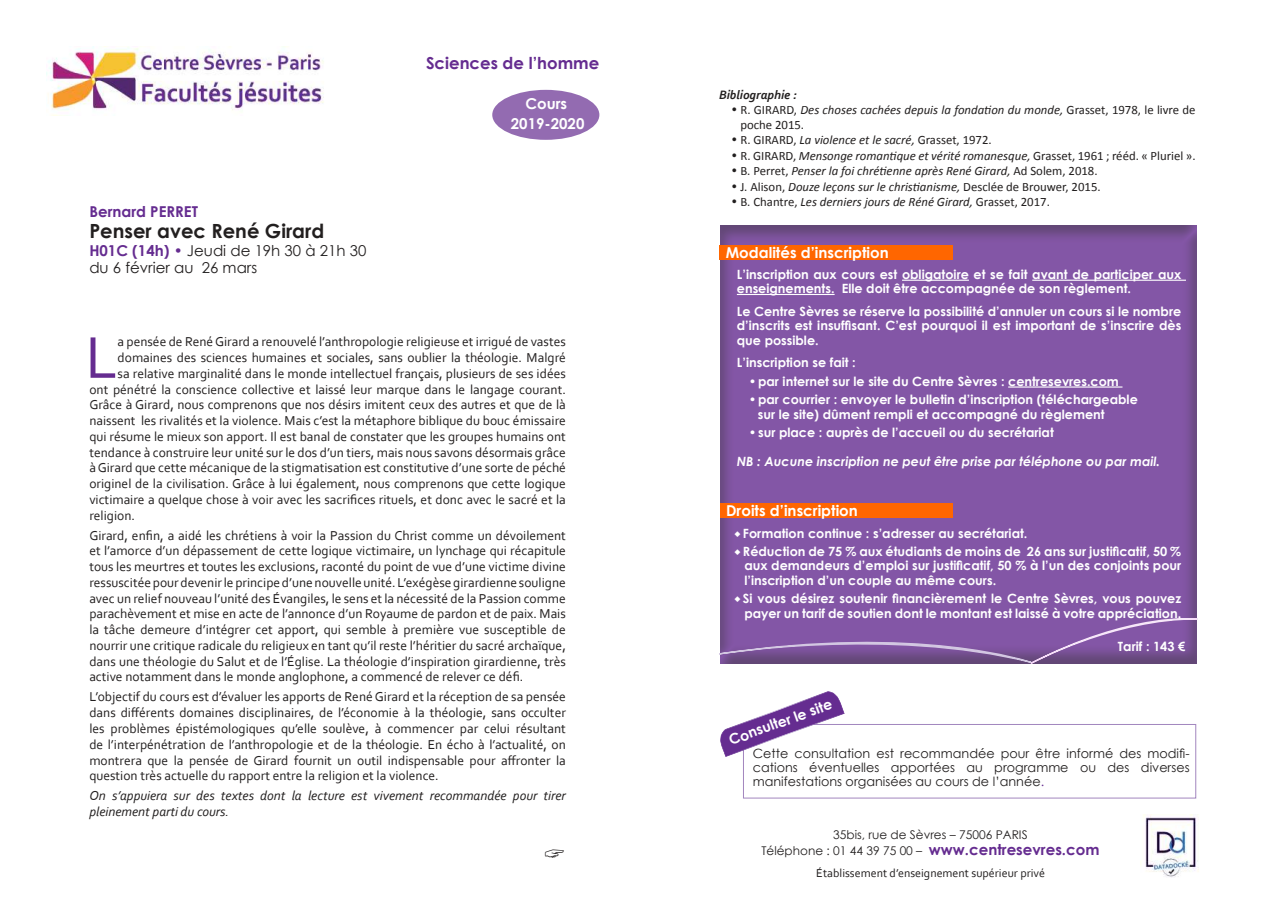
<style>
.page{position:relative;width:1285px;height:919px;background:#fff}
.page>*{position:absolute;margin:0;border:0;box-sizing:border-box;transform-origin:0 0}
.t1{font:61.65px "Corbel";color:#652c90}
.t2{font:700 19.5px "Century Gothic";color:#221f1f}
.t3{font:700 16.5px "Century Gothic";color:#652c90}
.t4{font:700 15px/20px "Century Gothic";color:#fff;text-align:center}
.t5{font:15px/17.2px "Century Gothic";color:#221f1f}
.t6{font:700 15px "Century Gothic";color:#652c90}
.t7{font:700 14.25px "Century Gothic";color:#fff}
.t8{font:13.5px/15.8px "Corbel";color:#221f1f;text-align:justify}
.t9{font:italic 13.5px/15.8px "Corbel";color:#221f1f}
.t10{font:700 12.75px/14.2px "Century Gothic";color:#fff}
.t11{font:italic 12.75px/15.6px "Calibri";color:#221f1f}
.t12{font:12.75px/14.2px "Century Gothic";color:#221f1f;text-align:justify}
.t13{font:12.75px/14.2px "Calibri";color:#221f1f}
.t14{font:italic 700 12.75px "Century Gothic";color:#fff}
.t15{font:italic 700 12.75px "Corbel";color:#221f1f}
.t16{font:12px/16.5px "Century Gothic";color:#221f1f;text-align:center}
.t17{font:12px "Corbel";color:#221f1f}
.s1{font-weight:700;color:#652c90}
.s2{font-style:italic}
.s3{font-style:normal}
.s4{color:#652c90}
.s5{font-weight:700;font-size:15px;color:#652c90}
</style>
<div class="page">
<div style="left:492px;top:90px;width:107px;height:50px;background:#936bb1;border-radius:50%"></div>
<div style="left:743px;top:724px;width:452px;height:74px;border:1px solid #a286be"></div>
<svg style="left:720px;top:691px;width:124px;height:65px"></svg>
<svg style="left:720px;top:225px;width:477px;height:386px;background:#8155a3"></svg>
<div style="left:720px;top:503px;width:232px;height:15px;background:#f60"></div>
<hr style="left:901px;top:279px;width:67px;height:2px;background:#fff">
<hr style="left:1032px;top:279px;width:153px;height:2px;background:#fff">
<hr style="left:736px;top:294px;width:98px;height:1px;background:#fff">
<hr style="left:1007px;top:386px;width:115px;height:1px;background:#fff">
<div style="left:719px;top:245px;width:233px;height:15px;background:#f60"></div>
<svg style="left:719px;top:611px;width:479px;height:53px;background:#81599f"></svg>
<img style="left:1140px;top:814px;width:59px;height:64px">
<img style="left:48px;top:46px;width:276px;height:69px">
<svg style="left:734px;top:531px;width:6px;height:5px"></svg>
<svg style="left:734px;top:549px;width:6px;height:6px"></svg>
<svg style="left:734px;top:596px;width:6px;height:6px"></svg>
<p class="t3" style="left:426px;top:56px;width:175px">Sciences de l’homme</p>
<p class="t6" style="left:89px;top:204px;width:110px">Bernard PERRET</p>
<h2 class="t2" style="left:89px;top:222px;width:236px">Penser avec René Girard</h2>
<p class="t5" style="left:89px;top:243px;width:278px"><span class="s1">H01C (14h) •</span> Jeudi de 19h 30 à 21h 30 du 6 février au 26 mars</p>
<p class="t4" style="left:511px;top:94px;width:75px">Cours<br>2019-2020</p>
<h1 class="t1" style="left:85px;top:328px;width:34px">L</h1>
<p class="t8" style="left:117px;top:334px;width:450px">a pensée de René Girard a renouvelé l’anthropologie religieuse et irrigué de vastes</p>
<p class="t8" style="left:117px;top:350px;width:450px">domaines des sciences humaines et sociales, sans oublier la théologie. Malgré</p>
<p class="t8" style="left:117px;top:366px;width:450px">sa relative marginalité dans le monde intellectuel français, plusieurs de ses idées</p>
<p class="t8" style="left:89px;top:382px;width:478px">ont pénétré la conscience collective et laissé leur marque dans le langage courant.</p>
<p class="t8" style="left:89px;top:397px;width:478px">Grâce à Girard, nous comprenons que nos désirs imitent ceux des autres et que de là</p>
<p class="t8" style="left:89px;top:413px;width:478px">naissent les rivalités et la violence. Mais c’est la métaphore biblique du bouc émissaire</p>
<p class="t8" style="left:89px;top:429px;width:478px">qui résume le mieux son apport. Il est banal de constater que les groupes humains ont</p>
<p class="t8" style="left:89px;top:445px;width:478px">tendance à construire leur unité sur le dos d’un tiers, mais nous savons désormais grâce</p>
<p class="t8" style="left:89px;top:460px;width:478px">à Girard que cette mécanique de la stigmatisation est constitutive d’une sorte de péché</p>
<p class="t8" style="left:89px;top:476px;width:478px">originel de la civilisation. Grâce à lui également, nous comprenons que cette logique</p>
<p class="t8" style="left:89px;top:491px;width:478px">victimaire a quelque chose à voir avec les sacrifices rituels, et donc avec le sacré et la</p>
<p class="t8" style="left:89px;top:508px;width:47px">religion.</p>
<p class="t8" style="left:89px;top:527px;width:478px">Girard, enfin, a aidé les chrétiens à voir la Passion du Christ comme un dévoilement et l’amorce d’un dépassement de cette logique victimaire, un lynchage qui récapitule tous les meurtres et toutes les exclusions, raconté du point de vue d’une victime divine ressuscitée pour devenir le principe d’une nouvelle unité. L’exégèse girardienne souligne avec un relief nouveau l’unité des Évangiles, le sens et la nécessité de la Passion comme parachèvement et mise en acte de l’annonce d’un Royaume de pardon et de paix. Mais la tâche demeure d’intégrer cet apport, qui semble à première vue susceptible de nourrir une critique radicale du religieux en tant qu’il reste l’héritier du sacré archaïque, dans une théologie du Salut et de l’Église. La théologie d’inspiration girardienne, très active notamment dans le monde anglophone, a commencé de relever ce défi.</p>
<p class="t8" style="left:89px;top:689px;width:478px">L’objectif du cours est d’évaluer les apports de René Girard et la réception de sa pensée dans différents domaines disciplinaires, de l’économie à la théologie, sans occulter les problèmes épistémologiques qu’elle soulève, à commencer par celui résultant de l’interpénétration de l’anthropologie et de la théologie. En écho à l’actualité, on montrera que la pensée de Girard fournit un outil indispensable pour affronter la question très actuelle du rapport entre la religion et la violence.</p>
<p class="t9" style="left:89px;top:789px;width:478px">On s’appuiera sur des textes dont la lecture est vivement recommandée pour tirer pleinement parti du cours.</p>
<p class="t15" style="left:719px;top:90px;width:79px">Bibliographie :</p>
<p class="t13" style="left:740px;top:104px;width:456px">R. GIRARD, <span class="s2">Des choses cachées depuis la fondation du monde,</span> Grasset, 1978, le livre de poche 2015.</p>
<p class="t11" style="left:740px;top:132px;width:456px"><span class="s3">R. GIRARD,</span> La violence et le sacré, <span class="s3">Grasset, 1972.<br>R. GIRARD,</span> Mensonge romantique et vérité romanesque, <span class="s3">Grasset, 1961 ; rééd. « Pluriel ».<br>B. Perret,</span> Penser la foi chrétienne après René Girard, <span class="s3">Ad Solem, 2018.<br>J. Alison,</span> Douze leçons sur le christianisme, <span class="s3">Desclée de Brouwer, 2015.<br>B. Chantre,</span> Les derniers jours de Réné Girard, <span class="s3">Grasset, 2017.</span></p>
<p class="t4" style="left:725px;top:243px;width:164px">Modalités d’inscription</p>
<p class="t10" style="left:736px;top:268px;width:446px">L’inscription aux cours est obligatoire et se fait avant de participer aux enseignements. Elle doit être accompagnée de son règlement.</p>
<p class="t10" style="left:736px;top:304px;width:446px;text-align:justify">Le Centre Sèvres se réserve la possibilité d’annuler un cours si le nombre d’inscrits est insuffisant. C’est pourquoi il est important de s’inscrire dès que possible.</p>
<p class="t10" style="left:736px;top:355px;width:120px">L’inscription se fait :</p>
<p class="t10" style="left:748px;top:373px;width:371px">• par internet sur le site du Centre Sèvres : centresevres.com</p>
<p class="t10" style="left:757px;top:393px;width:381px;text-indent:-9px">• par courrier : envoyer le bulletin d’inscription (téléchargeable sur le site) dûment rempli et accompagné du règlement</p>
<p class="t10" style="left:748px;top:425px;width:306px">• sur place : auprès de l’accueil ou du secrétariat</p>
<p class="t14" style="left:736px;top:455px;width:425px">NB : Aucune inscription ne peut être prise par téléphone ou par mail.</p>
<p class="t4" style="left:726px;top:501px;width:133px">Droits d’inscription</p>
<p class="t10" style="left:742px;top:524px;width:440px;line-height:18.5px">Formation continue : s’adresser au secrétariat.<br>Réduction de 75 % aux étudiants de moins de 26 ans sur justificatif, 50 %</p>
<p class="t10" style="left:744px;top:558px;width:438px">aux demandeurs d’emploi sur justificatif, 50 % à l’un des conjoints pour l’inscription d’un couple au même cours.</p>
<p class="t10" style="left:742px;top:591px;width:440px">Si vous désirez soutenir financièrement le Centre Sèvres, vous pouvez payer un tarif de soutien dont le montant est laissé à votre appréciation.</p>
<p class="t7" style="left:727px;top:734px;width:110px;rotate:-20deg">Consulter le site</p>
<p class="t10" style="left:1117px;top:638px;width:69px">Tarif : 143 €</p>
<p class="t12" style="left:752px;top:745px;width:438px">Cette consultation est recommandée pour être informé des modifi&shy;cations éventuelles apportées au programme ou des diverses manifestations organisées au cours de l’année<span class="s4">.</span></p>
<p class="t16" style="left:761px;top:826px;width:339px">35bis, rue de Sèvres – 75006 PARIS<br>Téléphone : 01 44 39 75 00 – <span class="s5">www.centresevres.com</span></p>
<p class="t17" style="left:816px;top:866px;width:230px">Établissement d’enseignement supérieur privé</p>
</div>
